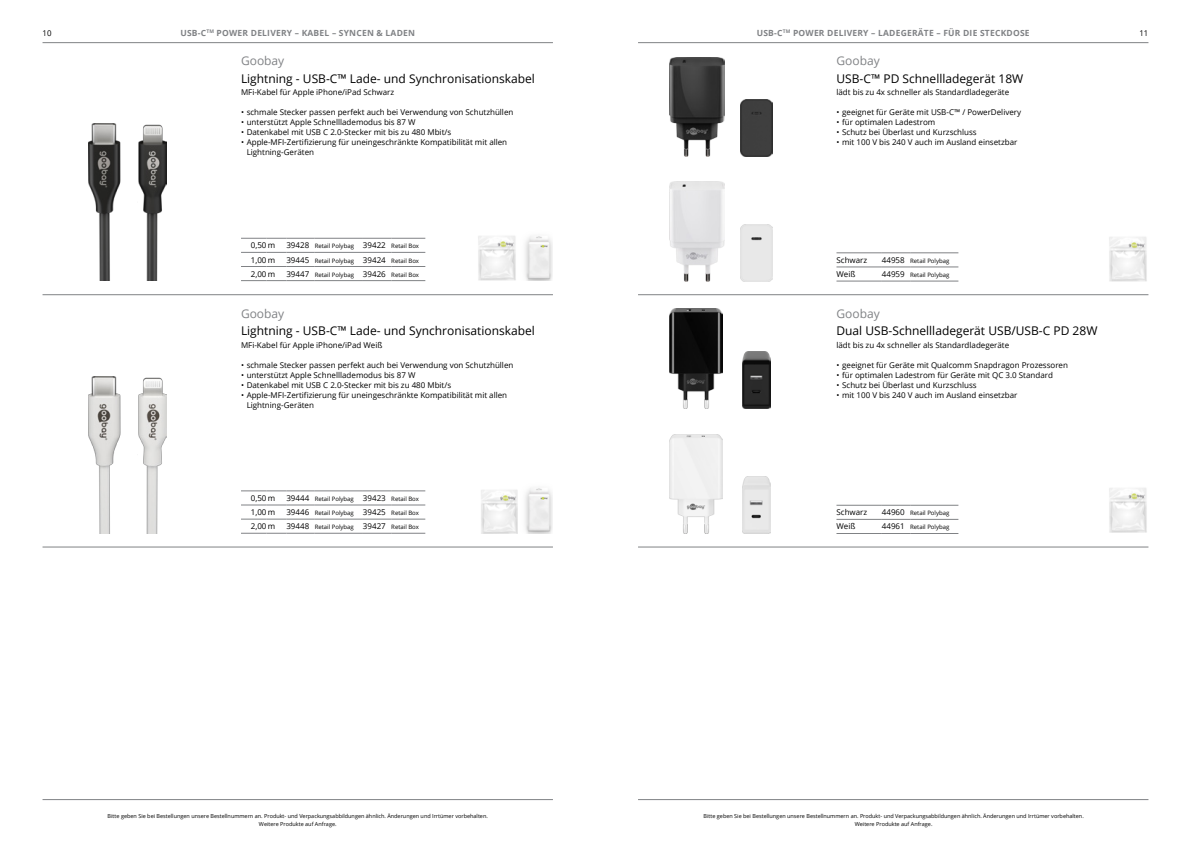
<style>
.page{position:relative;width:1191px;height:842px;background:#fff}
.page>*{position:absolute;margin:0;border:0;box-sizing:border-box;transform-origin:0 0}
.t1{font:12px "Open Sans";color:#000}
.t2{font:12px "Open Sans";color:#808285}
.t3{font:700 8.5px "Open Sans";letter-spacing:.025em;color:#808285}
.t4{font:8px/10px "Open Sans";color:#000}
.t5{font:6px "Open Sans";color:#000}
.t6{font:5.5px/8px "Open Sans";color:#000;text-align:center}
.s1{font-size:8px}
</style>
<div class="page">
<hr style="left:638px;top:42px;width:510px;height:1px;background:#808285">
<hr style="left:43px;top:42px;width:510px;height:1px;background:#808285">
<hr style="left:638px;top:799px;width:510px;height:1px;background:#808285">
<hr style="left:43px;top:799px;width:510px;height:1px;background:#808285">
<hr style="left:43px;top:295px;width:510px;height:1px;background:#808285">
<hr style="left:43px;top:547px;width:510px;height:1px;background:#808285">
<hr style="left:638px;top:295px;width:510px;height:1px;background:#808285">
<hr style="left:638px;top:547px;width:510px;height:1px;background:#808285">
<img style="left:89px;top:124px;width:78px;height:157px">
<img style="left:525px;top:236px;width:28px;height:45px">
<img style="left:478px;top:236px;width:38px;height:45px">
<img style="left:89px;top:376px;width:78px;height:157px">
<img style="left:517px;top:488px;width:36px;height:45px">
<img style="left:481px;top:490px;width:36px;height:43px">
<img style="left:669px;top:434px;width:54px;height:100px">
<img style="left:669px;top:309px;width:54px;height:99px">
<img style="left:669px;top:182px;width:55px;height:99px">
<div style="left:740px;top:224px;width:33px;height:57px;background:#e8e8e8"></div>
<img style="left:1109px;top:237px;width:38px;height:44px">
<img style="left:1109px;top:488px;width:38px;height:45px">
<img style="left:743px;top:477px;width:27px;height:56px">
<img style="left:669px;top:58px;width:55px;height:99px">
<img style="left:740px;top:100px;width:33px;height:57px">
<img style="left:743px;top:351px;width:27px;height:57px">
<svg style="left:241px;top:238px;width:74px;height:1px"></svg>
<hr style="left:315px;top:238px;width:48px;height:1px;background:#808285">
<svg style="left:363px;top:238px;width:28px;height:1px"></svg>
<hr style="left:391px;top:238px;width:34px;height:1px;background:#808285">
<svg style="left:241px;top:252px;width:74px;height:1px"></svg>
<hr style="left:315px;top:252px;width:48px;height:1px;background:#808285">
<svg style="left:363px;top:252px;width:28px;height:1px"></svg>
<hr style="left:391px;top:252px;width:34px;height:1px;background:#808285">
<svg style="left:241px;top:266px;width:74px;height:1px"></svg>
<svg style="left:241px;top:280px;width:74px;height:1px"></svg>
<hr style="left:315px;top:266px;width:48px;height:1px;background:#808285">
<hr style="left:315px;top:280px;width:48px;height:1px;background:#808285">
<svg style="left:363px;top:266px;width:28px;height:1px"></svg>
<svg style="left:363px;top:280px;width:28px;height:1px"></svg>
<hr style="left:391px;top:266px;width:34px;height:1px;background:#808285">
<hr style="left:391px;top:280px;width:34px;height:1px;background:#808285">
<svg style="left:241px;top:491px;width:74px;height:1px"></svg>
<hr style="left:315px;top:491px;width:48px;height:1px;background:#808285">
<svg style="left:363px;top:491px;width:28px;height:1px"></svg>
<hr style="left:391px;top:491px;width:34px;height:1px;background:#808285">
<svg style="left:241px;top:505px;width:74px;height:1px"></svg>
<hr style="left:315px;top:505px;width:48px;height:1px;background:#808285">
<svg style="left:363px;top:505px;width:28px;height:1px"></svg>
<hr style="left:391px;top:505px;width:34px;height:1px;background:#808285">
<svg style="left:241px;top:519px;width:74px;height:1px"></svg>
<svg style="left:241px;top:533px;width:74px;height:1px"></svg>
<hr style="left:315px;top:519px;width:48px;height:1px;background:#808285">
<hr style="left:315px;top:533px;width:48px;height:1px;background:#808285">
<svg style="left:363px;top:519px;width:28px;height:1px"></svg>
<svg style="left:363px;top:533px;width:28px;height:1px"></svg>
<hr style="left:391px;top:519px;width:34px;height:1px;background:#808285">
<hr style="left:391px;top:533px;width:34px;height:1px;background:#808285">
<hr style="left:836px;top:253px;width:46px;height:1px;background:#808285">
<svg style="left:882px;top:253px;width:28px;height:1px"></svg>
<hr style="left:836px;top:267px;width:46px;height:1px;background:#808285">
<svg style="left:882px;top:267px;width:28px;height:1px"></svg>
<hr style="left:836px;top:281px;width:46px;height:1px;background:#808285">
<svg style="left:882px;top:281px;width:28px;height:1px"></svg>
<hr style="left:910px;top:253px;width:48px;height:1px;background:#808285">
<hr style="left:910px;top:267px;width:48px;height:1px;background:#808285">
<hr style="left:910px;top:281px;width:48px;height:1px;background:#808285">
<hr style="left:836px;top:505px;width:46px;height:1px;background:#808285">
<svg style="left:882px;top:505px;width:28px;height:1px"></svg>
<hr style="left:836px;top:519px;width:46px;height:1px;background:#808285">
<svg style="left:882px;top:519px;width:28px;height:1px"></svg>
<hr style="left:836px;top:533px;width:46px;height:1px;background:#808285">
<svg style="left:882px;top:533px;width:28px;height:1px"></svg>
<hr style="left:910px;top:505px;width:48px;height:1px;background:#808285">
<hr style="left:910px;top:519px;width:48px;height:1px;background:#808285">
<hr style="left:910px;top:533px;width:48px;height:1px;background:#808285">
<p class="t3" style="left:757px;top:26px;width:274px">USB-C<sup>TM</sup> POWER DELIVERY – LADEGERÄTE – FÜR DIE STECKDOSE</p>
<p class="t3" style="left:180px;top:26px;width:236px">USB-C<sup>TM</sup> POWER DELIVERY – KABEL – SYNCEN &amp; LADEN</p>
<h1 class="t2" style="left:241px;top:53px;width:45px">Goobay</h1>
<h1 class="t1" style="left:241px;top:70px;width:295px">Lightning - USB-C™ Lade- und Synchronisationskabel</h1>
<p class="t4" style="left:241px;top:87px;width:155px">MFi-Kabel für Apple iPhone/iPad Schwarz</p>
<p class="t4" style="left:241px;top:107px;width:274px">• schmale Stecker passen perfekt auch bei Verwendung von Schutzhüllen</p>
<p class="t4" style="left:241px;top:117px;width:176px">• unterstützt Apple Schnelllademodus bis 87 W</p>
<p class="t4" style="left:241px;top:127px;width:212px">• Datenkabel mit USB C 2.0-Stecker mit bis zu 480 Mbit/s</p>
<p class="t4" style="left:247px;top:137px;width:262px;text-indent:-6px">• Apple-MFI-Zertifizierung für uneingeschränkte Kompatibilität mit allen<br>Lightning-Geräten</p>
<p class="t4" style="left:43px;top:28px;width:10px">10</p>
<p class="t4" style="left:1139px;top:28px;width:10px">11</p>
<h1 class="t2" style="left:836px;top:53px;width:45px">Goobay</h1>
<h1 class="t1" style="left:836px;top:70px;width:188px">USB-C™ PD Schnellladegerät 18W</h1>
<p class="t4" style="left:836px;top:87px;width:174px">lädt bis zu 4x schneller als Standardladegeräte</p>
<p class="t4" style="left:836px;top:107px;width:186px">• geeignet für Geräte mit USB-C™ / PowerDelivery</p>
<p class="t4" style="left:836px;top:117px;width:100px">• für optimalen Ladestrom</p>
<p class="t4" style="left:836px;top:127px;width:142px">• Schutz bei Überlast und Kurzschluss</p>
<p class="t4" style="left:836px;top:137px;width:182px">• mit 100 V bis 240 V auch im Ausland einsetzbar</p>
<p class="t4" style="left:251px;top:240px;width:26px">0,50 m</p>
<p class="t5" style="left:286px;top:242px;width:134px"><span class="s1">39428</span> Retail Polybag <span class="s1">39422</span> Retail Box</p>
<p class="t4" style="left:251px;top:254px;width:26px">1,00 m</p>
<p class="t5" style="left:286px;top:256px;width:134px"><span class="s1">39445</span> Retail Polybag <span class="s1">39424</span> Retail Box</p>
<p class="t4" style="left:251px;top:268px;width:26px">2,00 m</p>
<p class="t5" style="left:286px;top:270px;width:134px"><span class="s1">39447</span> Retail Polybag <span class="s1">39426</span> Retail Box</p>
<h1 class="t2" style="left:241px;top:305px;width:45px">Goobay</h1>
<h1 class="t1" style="left:241px;top:323px;width:295px">Lightning - USB-C™ Lade- und Synchronisationskabel</h1>
<p class="t4" style="left:241px;top:340px;width:143px">MFi-Kabel für Apple iPhone/iPad Weiß</p>
<p class="t4" style="left:241px;top:360px;width:274px">• schmale Stecker passen perfekt auch bei Verwendung von Schutzhüllen</p>
<p class="t4" style="left:241px;top:370px;width:176px">• unterstützt Apple Schnelllademodus bis 87 W</p>
<p class="t4" style="left:241px;top:380px;width:212px">• Datenkabel mit USB C 2.0-Stecker mit bis zu 480 Mbit/s</p>
<p class="t4" style="left:247px;top:390px;width:262px;text-indent:-6px">• Apple-MFI-Zertifizierung für uneingeschränkte Kompatibilität mit allen<br>Lightning-Geräten</p>
<p class="t4" style="left:251px;top:493px;width:26px">0,50 m</p>
<p class="t5" style="left:286px;top:495px;width:134px"><span class="s1">39444</span> Retail Polybag <span class="s1">39423</span> Retail Box</p>
<p class="t4" style="left:251px;top:507px;width:26px">1,00 m</p>
<p class="t5" style="left:286px;top:509px;width:134px"><span class="s1">39446</span> Retail Polybag <span class="s1">39425</span> Retail Box</p>
<p class="t4" style="left:251px;top:521px;width:26px">2,00 m</p>
<p class="t5" style="left:286px;top:523px;width:134px"><span class="s1">39448</span> Retail Polybag <span class="s1">39427</span> Retail Box</p>
<p class="t6" style="left:108px;top:812px;width:382px">Bitte geben Sie bei Bestellungen unsere Bestellnummern an. Produkt- und Verpackungsabbildungen ähnlich. Änderungen und Irrtümer vorbehalten.<br>Weitere Produkte auf Anfrage.</p>
<p class="t4" style="left:836px;top:255px;width:32px">Schwarz</p>
<p class="t5" style="left:882px;top:257px;width:69px"><span class="s1">44958</span> Retail Polybag</p>
<p class="t4" style="left:836px;top:269px;width:20px">Weiß</p>
<p class="t5" style="left:882px;top:271px;width:69px"><span class="s1">44959</span> Retail Polybag</p>
<h1 class="t2" style="left:836px;top:305px;width:45px">Goobay</h1>
<h1 class="t1" style="left:836px;top:323px;width:262px">Dual USB-Schnellladegerät USB/USB-C PD 28W</h1>
<p class="t4" style="left:836px;top:340px;width:174px">lädt bis zu 4x schneller als Standardladegeräte</p>
<p class="t4" style="left:836px;top:360px;width:233px">• geeignet für Geräte mit Qualcomm Snapdragon Prozessoren</p>
<p class="t4" style="left:836px;top:370px;width:218px">• für optimalen Ladestrom für Geräte mit QC 3.0 Standard</p>
<p class="t4" style="left:836px;top:380px;width:142px">• Schutz bei Überlast und Kurzschluss</p>
<p class="t4" style="left:836px;top:390px;width:182px">• mit 100 V bis 240 V auch im Ausland einsetzbar</p>
<p class="t4" style="left:836px;top:507px;width:32px">Schwarz</p>
<p class="t5" style="left:882px;top:509px;width:69px"><span class="s1">44960</span> Retail Polybag</p>
<p class="t4" style="left:836px;top:521px;width:20px">Weiß</p>
<p class="t5" style="left:882px;top:523px;width:69px"><span class="s1">44961</span> Retail Polybag</p>
<p class="t6" style="left:703px;top:812px;width:382px">Bitte geben Sie bei Bestellungen unsere Bestellnummern an. Produkt- und Verpackungsabbildungen ähnlich. Änderungen und Irrtümer vorbehalten.<br>Weitere Produkte auf Anfrage.</p>
</div>
